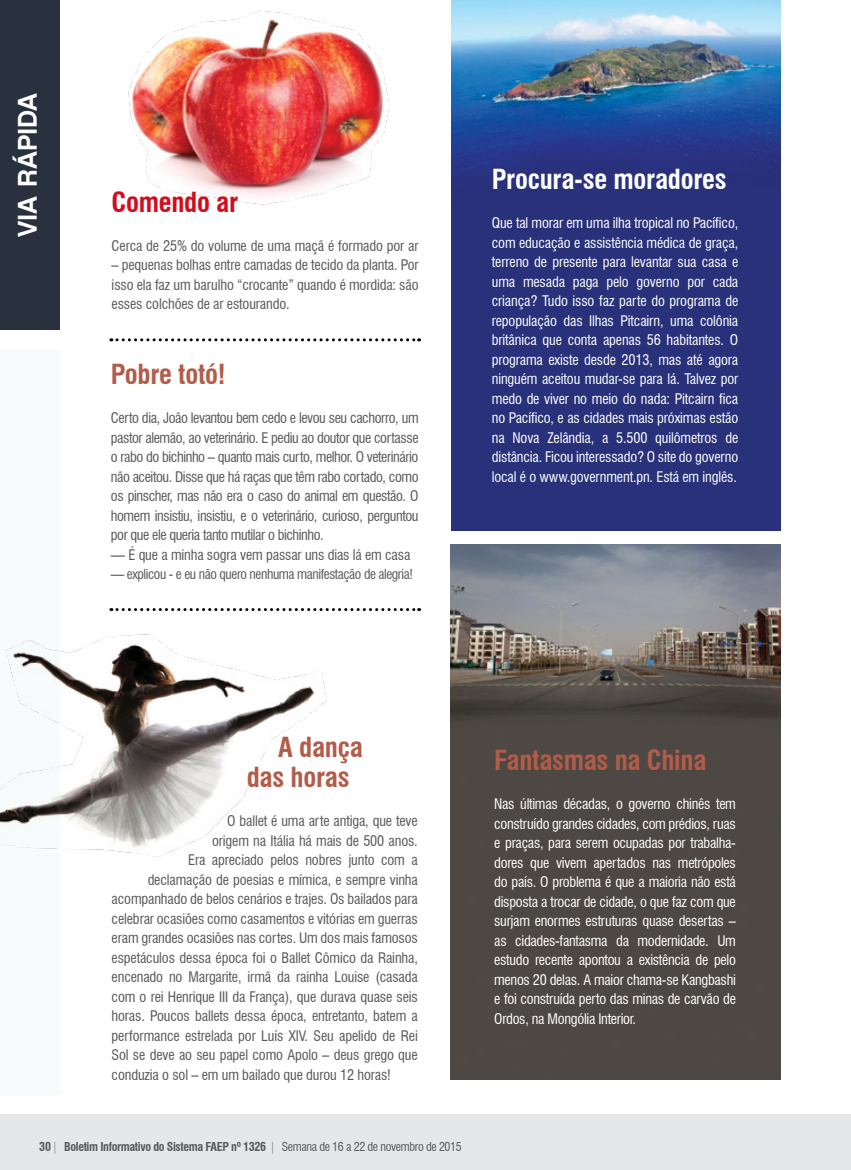
<style>
.page{position:relative;width:851px;height:1170px;background:#fff}
.page>*{position:absolute;margin:0;border:0;box-sizing:border-box;transform-origin:0 0}
.t1{font:700 condensed 27px/30px "Swiss 721 BT";letter-spacing:-.01em;color:#b25c49}
.t2{font:700 condensed 27px "Swiss 721 BT";letter-spacing:-.01em;color:#fff}
.t3{font:27px "Chalet New York Nineteen Eighty";color:#fff}
.t4{font:700 condensed 27px "Swiss 721 BT";letter-spacing:-.01em;color:#d40b1d}
.t5{font:condensed 14.25px/19.5px "Swiss 721 BT";letter-spacing:-.01em;color:#58585b;text-align:justify}
.t6{font:condensed 14.25px/19.5px "Swiss 721 BT";letter-spacing:-.01em;color:#fff;text-align:justify}
.t7{font:condensed 13.5px "Swiss 721 BT";letter-spacing:-.03em;color:#58585b}
.t8{font:700 condensed 12px "Swiss 721 BT";letter-spacing:-.03em;color:#58585b}
.s1{font-weight:400}
</style>
<div class="page">
<div style="left:0;top:1113px;width:850px;height:56px;background:#e6e7e8"></div>
<img style="left:451px;top:0;width:329px;height:530px">
<img style="left:450px;top:544px;width:330px;height:535px">
<hr style="left:850px;top:0;width:1px;height:333px;background:#e6e7e8">
<div style="left:0;top:349px;width:59px;height:745px;background:#f7fbfb"></div>
<div style="left:0;top:0;width:60px;height:330px;background:#2a313e"></div>
<img style="left:128px;top:10px;width:260px;height:195px">
<img style="left:0;top:634px;width:327px;height:223px">
<svg style="left:111px;top:338px;width:308px;height:3px"></svg>
<svg style="left:111px;top:608px;width:308px;height:3px"></svg>
<h1 class="t3" style="left:11px;top:237px;width:146px;rotate:-90deg">VIA RÁPIDA</h1>
<h1 class="t4" style="left:112px;top:186px;width:128px">Comendo ar</h1>
<p class="t5" style="left:112px;top:236px;width:308px">Cerca de 25% do volume de uma maçã é formado por ar</p>
<p class="t5" style="left:112px;top:255px;width:308px">– pequenas bolhas entre camadas de tecido da planta. Por isso ela faz um barulho “crocante” quando é mordida: são esses colchões de ar estourando.</p>
<h1 class="t1" style="left:111px;top:359px;width:116px">Pobre totó!</h1>
<p class="t5" style="left:111px;top:408px;width:309px">Certo dia, João levantou bem cedo e levou seu cachorro, um pastor alemão, ao veterinário. E pediu ao doutor que cortasse o rabo do bichinho – quanto mais curto, melhor. O veterinário não aceitou. Disse que há raças que têm rabo cortado, como os pinscher, mas não era o caso do animal em questão. O homem insistiu, insistiu, e o veterinário, curioso, perguntou por que ele queria tanto mutilar o bichinho.</p>
<p class="t5" style="left:111px;top:544px;width:301px">— É que a minha sogra vem passar uns dias lá em casa</p>
<p class="t7" style="left:111px;top:566px;width:303px">— explicou - e eu não quero nenhuma manifestação de alegria!</p>
<h1 class="t2" style="left:491px;top:163px;width:236px">Procura-se moradores</h1>
<p class="t6" style="left:491px;top:213px;width:248px">Que tal morar em uma ilha tropical no Pacífico, com educação e assistência médica de graça, terreno de presente para levantar sua casa e uma mesada paga pelo governo por cada criança? Tudo isso faz parte do programa de repopulação das Ilhas Pitcairn, uma colônia britânica que conta apenas 56 habitantes. O programa existe desde 2013, mas até agora ninguém aceitou mudar-se para lá. Talvez por medo de viver no meio do nada: Pitcairn fica no Pacífico, e as cidades mais próximas estão na Nova Zelândia, a 5.500 quilômetros de distância. Ficou interessado? O site do governo local é o www.government.pn. Está em inglês.</p>
<h1 class="t1" style="left:247px;top:732px;width:118px;text-indent:32px">A dança das horas</h1>
<p class="t5" style="left:227px;top:811px;width:192px">O ballet é uma arte antiga, que teve</p>
<p class="t5" style="left:212px;top:830px;width:207px">origem na Itália há mais de 500 anos.</p>
<p class="t5" style="left:188px;top:850px;width:231px">Era apreciado pelos nobres junto com a</p>
<p class="t5" style="left:148px;top:869px;width:272px">declamação de poesias e mímica, e sempre vinha</p>
<p class="t5" style="left:112px;top:889px;width:308px">acompanhado de belos cenários e trajes. Os bailados para</p>
<p class="t5" style="left:112px;top:908px;width:308px">celebrar ocasiões como casamentos e vitórias em guerras</p>
<p class="t5" style="left:112px;top:928px;width:308px">eram grandes ocasiões nas cortes. Um dos mais famosos</p>
<p class="t5" style="left:112px;top:947px;width:308px">espetáculos dessa época foi o Ballet Cômico da Rainha,</p>
<p class="t5" style="left:112px;top:967px;width:308px">encenado no Margarite, irmã da rainha Louise (casada</p>
<p class="t5" style="left:112px;top:986px;width:308px">com o rei Henrique III da França), que durava quase seis</p>
<p class="t5" style="left:112px;top:1006px;width:308px">horas. Poucos ballets dessa época, entretanto, batem a</p>
<p class="t5" style="left:112px;top:1025px;width:307px">performance estrelada por Luís XIV. Seu apelido de Rei</p>
<p class="t5" style="left:112px;top:1045px;width:307px">Sol se deve ao seu papel como Apolo – deus grego que</p>
<p class="t5" style="left:112px;top:1064px;width:281px">conduzia o sol – em um bailado que durou 12 horas!</p>
<p class="t8" style="left:39px;top:1138px;width:424px">30 <span class="s1">|</span> Boletim Informativo do Sistema FAEP nº 1326 <span class="s1">| Semana de 16 a 22 de novembro de 2015</span></p>
<h1 class="t1" style="left:494px;top:745px;width:214px">Fantasmas na China</h1>
<p class="t6" style="left:494px;top:794px;width:243px">Nas últimas décadas, o governo chinês tem construído grandes cidades, com prédios, ruas e praças, para serem ocupadas por trabalha&shy;dores que vivem apertados nas metrópoles do país. O problema é que a maioria não está disposta a trocar de cidade, o que faz com que surjam enormes estruturas quase desertas – as cidades-fantasma da modernidade. Um estudo recente apontou a existência de pelo menos 20 delas. A maior chama-se Kangbashi e foi construída perto das minas de carvão de Ordos, na Mongólia Interior.</p>
</div>
